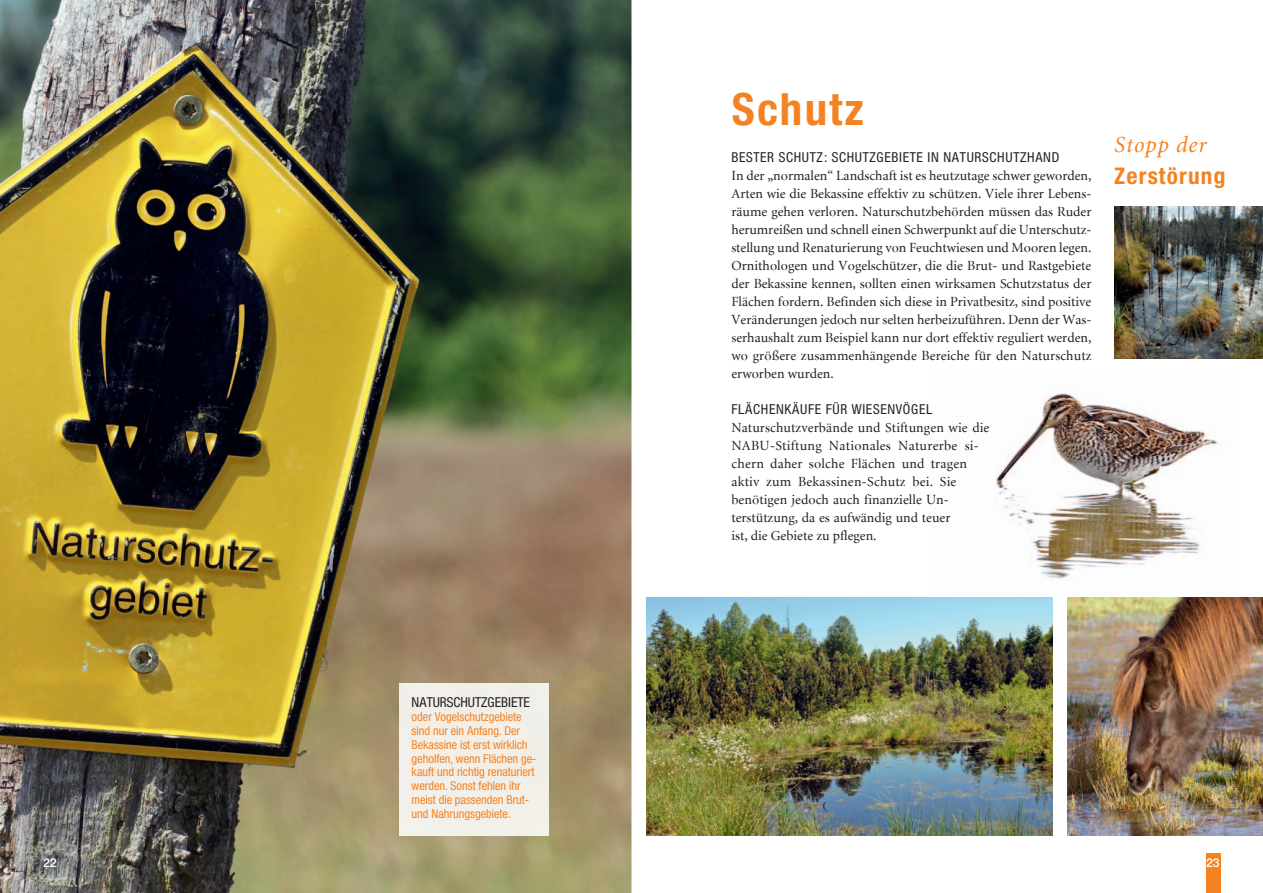
<style>
.page{position:relative;width:1263px;height:893px;background:#fff}
.page>*{position:absolute;margin:0;border:0;box-sizing:border-box;transform-origin:0 0}
.t1{font:700 45px "Neue Helvetica Condensed BQ";letter-spacing:.05em;color:#f58220}
.t2{font:700 23.25px "Neue Helvetica Condensed BQ";letter-spacing:.05em;color:#f58220}
.t3{font:italic 23.25px "Minion";letter-spacing:.04em;color:#f58220}
.t4{font:13.8px/18px "Minion";letter-spacing:.005em;color:#231f20;text-align:justify}
.t5{font:13.8px "Neue Helvetica Condensed BQ";letter-spacing:.05em;color:#231f20}
.t6{font:13.8px "Neue Helvetica Condensed BQ";color:#231f20}
.t7{font:12.3px/13.8px "Neue Helvetica Condensed BQ";color:#f58220}
.t8{font:500 12.3px "Neue Helvetica BQ";color:#fff}
</style>
<div class="page">
<img style="left:1px;top:0;width:630px;height:892px">
<img style="left:996px;top:393px;width:222px;height:187px">
<img style="left:1067px;top:597px;width:196px;height:239px">
<img style="left:647px;top:597px;width:406px;height:239px">
<div style="left:1205px;top:853px;width:15px;height:39px;background:#f58220"></div>
<div style="left:400px;top:683px;width:149px;height:153px;background:#f2efe9"></div>
<img style="left:1114px;top:206px;width:149px;height:152px">
<p class="t8" style="left:43px;top:858px;width:15px">22</p>
<p class="t6" style="left:412px;top:697px;width:120px">NATURSCHUTZGEBIETE</p>
<p class="t7" style="left:412px;top:711px;width:126px">oder Vogelschutzgebiete sind nur ein Anfang. Der<br>Bekassine ist erst wirklich geholfen, wenn Flächen ge&shy;kauft und richtig renaturiert werden. Sonst fehlen ihr meist die passenden Brut&shy;und Nahrungsgebiete.</p>
<h1 class="t1" style="left:731px;top:93px;width:134px">Schutz</h1>
<p class="t5" style="left:731px;top:152px;width:329px">BESTER SCHUTZ: SCHUTZGEBIETE IN NATURSCHUTZHAND</p>
<p class="t4" style="left:731px;top:168px;width:362px">In der „normalen“ Landschaft ist es heutzutage schwer geworden, Arten wie die Bekassine effektiv zu schützen. Viele ihrer Lebens&shy;räume gehen verloren. Naturschutzbehörden müssen das Ruder herumreißen und schnell einen Schwerpunkt auf die Unterschutz&shy;stellung und Renaturierung von Feuchtwiesen und Mooren legen.<br>Ornithologen und Vogelschützer, die die Brut- und Rastgebiete der Bekassine kennen, sollten einen wirksamen Schutzstatus der Flächen fordern. Befinden sich diese in Privatbesitz, sind positive Veränderungen jedoch nur selten herbeizuführen. Denn der Was&shy;serhaushalt zum Beispiel kann nur dort effektiv reguliert werden, wo größere zusammenhängende Bereiche für den Naturschutz erworben wurden.</p>
<p class="t5" style="left:731px;top:404px;width:203px">FLÄCHENKÄUFE FÜR WIESENVÖGEL</p>
<p class="t4" style="left:731px;top:420px;width:260px;text-align:left">Naturschutzverbände und Stiftungen wie die NABU-Stiftung Nationales Naturerbe si&shy;chern daher solche Flächen und tragen aktiv zum Bekassinen-Schutz bei. Sie benötigen jedoch auch finanzielle Un&shy;terstützung, da es aufwändig und teuer<br>ist, die Gebiete zu pflegen.</p>
<h2 class="t3" style="left:1114px;top:135px;width:94px">Stopp der</h2>
<h2 class="t2" style="left:1114px;top:168px;width:113px">Zerstörung</h2>
<p class="t8" style="left:1206px;top:858px;width:15px">23</p>
</div>
